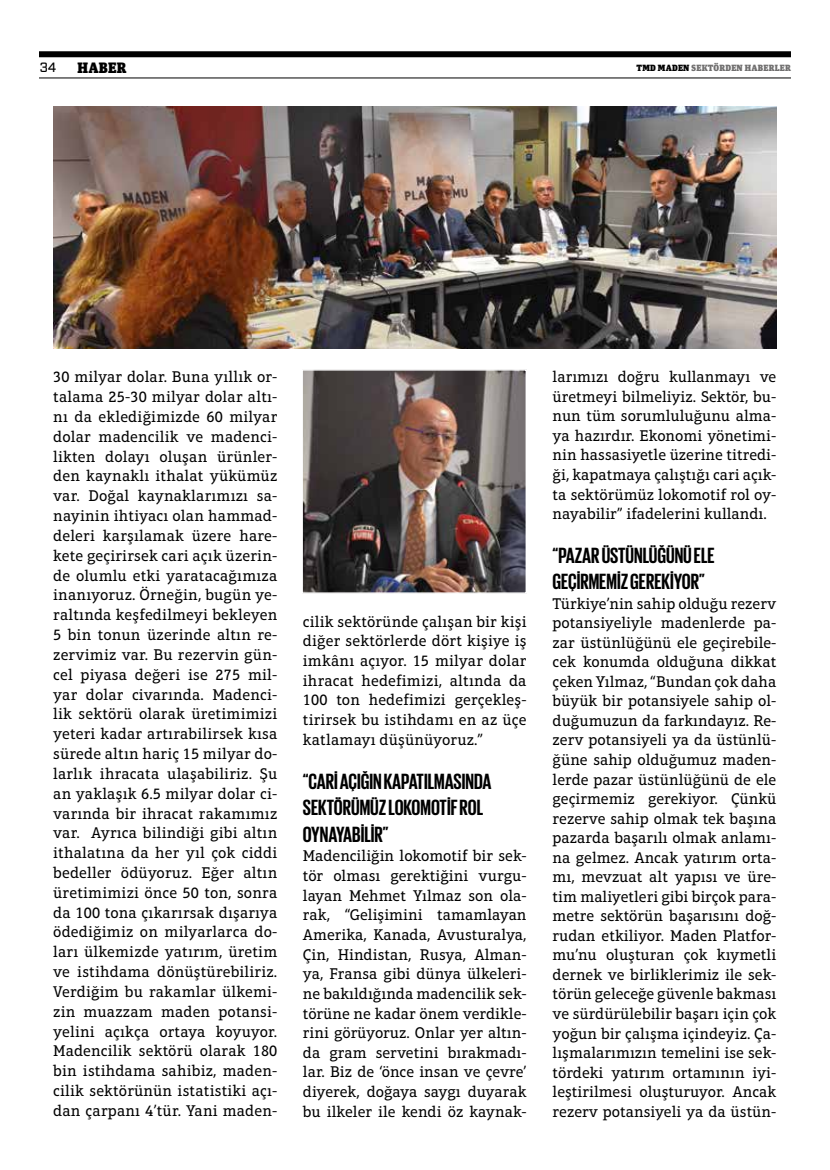
<style>
.page{position:relative;width:830px;height:1170px;background:#fff}
.page>*{position:absolute;margin:0;border:0;box-sizing:border-box;transform-origin:0 0}
.t1{font:700 22.5px/26.5px "Giorgio Sans";color:#000}
.t2{font:15.75px/19.8px "Aptifer Slab LT Pro";color:#000;text-align:justify}
.t3{font:900 15px "Unit Slab Pro";letter-spacing:.02em;color:#000}
.t4{font:500 13.5px "Industry";color:#000}
.t5{font:900 9px "Unit Slab Pro";letter-spacing:.02em;color:#706f6f}
.s1{color:#000}
</style>
<div class="page">
<img style="left:53px;top:106px;width:723px;height:243px">
<img style="left:304px;top:372px;width:220px;height:219px">
<div style="left:301px;top:369px;width:226px;height:225px;border:2px solid #fff"></div>
<div style="left:39px;top:51px;width:751px;height:6px;background:#000"></div>
<hr style="left:39px;top:78px;width:751px;height:1px;background:#000">
<p class="t4" style="left:40px;top:60px;width:18px">34</p>
<p class="t3" style="left:77px;top:57px;width:51px">HABER</p>
<p class="t5" style="left:636px;top:61px;width:156px"><span class="s1">TMD MADEN</span> SEKTÖRDEN HABERLER</p>
<p class="t2" style="left:53px;top:367px;width:225px">30 milyar dolar. Buna yıllık or&shy;talama 25-30 milyar dolar altı&shy;nı da eklediğimizde 60 milyar dolar madencilik ve madenci&shy;likten dolayı oluşan ürünler&shy;den kaynaklı ithalat yükümüz var. Doğal kaynaklarımızı sa&shy;nayinin ihtiyacı olan hammad&shy;deleri karşılamak üzere hare&shy;kete geçirirsek cari açık üzerin&shy;de olumlu etki yaratacağımıza inanıyoruz. Örneğin, bugün ye&shy;raltında keşfedilmeyi bekleyen 5 bin tonun üzerinde altın re&shy;zervimiz var. Bu rezervin gün&shy;cel piyasa değeri ise 275 mil&shy;yar dolar civarında. Madenci&shy;lik sektörü olarak üretimimizi yeteri kadar artırabilirsek kısa sürede altın hariç 15 milyar do&shy;larlık ihracata ulaşabiliriz. Şu an yaklaşık 6.5 milyar dolar ci&shy;varında bir ihracat rakamımız var. Ayrıca bilindiği gibi altın ithalatına da her yıl çok ciddi bedeller ödüyoruz. Eğer altın üretimimizi önce 50 ton, sonra da 100 tona çıkarırsak dışarıya ödediğimiz on milyarlarca do&shy;ları ülkemizde yatırım, üretim ve istihdama dönüştürebiliriz.<br>Verdiğim bu rakamlar ülkemi&shy;zin muazzam maden potansi&shy;yelini açıkça ortaya koyuyor.<br>Madencilik sektörü olarak 180 bin istihdama sahibiz, maden&shy;cilik sektörünün istatistiki açı&shy;dan çarpanı 4’tür. Yani maden-</p>
<p class="t2" style="left:303px;top:611px;width:225px">cilik sektöründe çalışan bir kişi diğer sektörlerde dört kişiye iş imkânı açıyor. 15 milyar dolar ihracat hedefimizi, altında da 100 ton hedefimizi gerçekleş&shy;tirirsek bu istihdamı en az üçe katlamayı düşünüyoruz.”</p>
<h1 class="t1" style="left:303px;top:767px;width:190px">“CARİ AÇIĞIN KAPATILMASINDA<br>SEKTÖRÜMÜZ LOKOMOTİF ROL<br>OYNAYABİLİR”</h1>
<p class="t2" style="left:303px;top:846px;width:225px">Madenciliğin lokomotif bir sek&shy;tör olması gerektiğini vurgu&shy;layan Mehmet Yılmaz son ola&shy;rak, “Gelişimini tamamlayan Amerika, Kanada, Avusturalya, Çin, Hindistan, Rusya, Alman&shy;ya, Fransa gibi dünya ülkeleri&shy;ne bakıldığında madencilik sek&shy;törüne ne kadar önem verdikle&shy;rini görüyoruz. Onlar yer altın&shy;da gram servetini bırakmadı&shy;lar. Biz de ‘önce insan ve çevre’ diyerek, doğaya saygı duyarak bu ilkeler ile kendi öz kaynak-</p>
<p class="t2" style="left:552px;top:367px;width:225px">larımızı doğru kullanmayı ve üretmeyi bilmeliyiz. Sektör, bu&shy;nun tüm sorumluluğunu alma&shy;ya hazırdır. Ekonomi yönetimi&shy;nin hassasiyetle üzerine titredi&shy;ği, kapatmaya çalıştığı cari açık&shy;ta sektörümüz lokomotif rol oy&shy;nayabilir” ifadelerini kullandı.</p>
<h1 class="t1" style="left:552px;top:541px;width:163px">“PAZAR ÜSTÜNLÜĞÜNÜ ELE<br>GEÇİRMEMİZ GEREKİYOR”</h1>
<p class="t2" style="left:552px;top:593px;width:225px">Türkiye’nin sahip olduğu rezerv potansiyeliyle madenlerde pa&shy;zar üstünlüğünü ele geçirebile&shy;cek konumda olduğuna dikkat çeken Yılmaz, “Bundan çok daha büyük bir potansiyele sahip ol&shy;duğumuzun da farkındayız. Re&shy;zerv potansiyeli ya da üstünlü&shy;ğüne sahip olduğumuz maden&shy;lerde pazar üstünlüğünü de ele geçirmemiz gerekiyor. Çünkü rezerve sahip olmak tek başına pazarda başarılı olmak anlamı&shy;na gelmez. Ancak yatırım orta&shy;mı, mevzuat alt yapısı ve üre&shy;tim maliyetleri gibi birçok para&shy;metre sektörün başarısını doğ&shy;rudan etkiliyor. Maden Platfor&shy;mu’nu oluşturan çok kıymetli dernek ve birliklerimiz ile sek&shy;törün geleceğe güvenle bakması ve sürdürülebilir başarı için çok yoğun bir çalışma içindeyiz. Ça&shy;lışmalarımızın temelini ise sek&shy;tördeki yatırım ortamının iyi&shy;leştirilmesi oluşturuyor. Ancak rezerv potansiyeli ya da üstün-</p>
</div>
